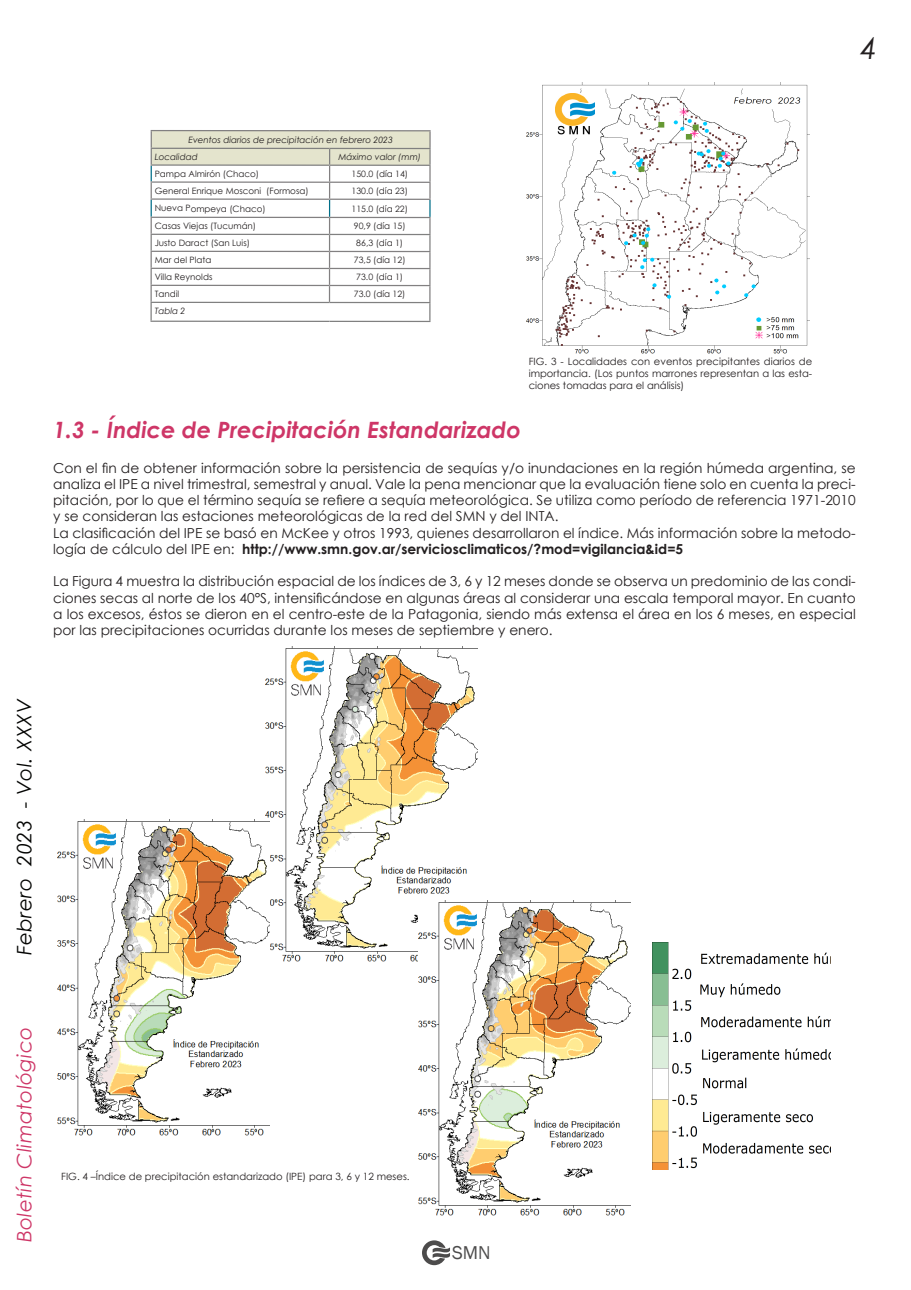
<style>
.page{position:relative;width:911px;height:1290px;background:#fff}
.page>*{position:absolute;margin:0;border:0;box-sizing:border-box;transform-origin:0 0}
.t1{font:italic 30px "Century Gothic";color:#231f20}
.t2{font:italic 700 22.5px "Century Gothic";color:#ce3667}
.t3{font:italic 20px "Century Gothic";letter-spacing:.02em;color:#ce3667}
.t4{font:italic 20px "Century Gothic";letter-spacing:.02em;color:#040503}
.t5{font:19.12px "Franklin Gothic";color:#4c4b4b}
.t6{font:13.75px/16.2px "Century Gothic";color:#231f20;text-align:justify}
.t7{font:10px/12px "Century Gothic";color:#231f20;text-align:justify}
.t8{font:8.75px "Century Gothic";color:#231f20}
.t9{font:italic 8.75px "Century Gothic";color:#231f20}
.s1{font-weight:700}
</style>
<div class="page">
<svg style="left:422px;top:1240px;width:28px;height:25px"></svg>
<img style="left:265px;top:646px;width:212px;height:316px">
<img style="left:652px;top:942px;width:178px;height:227px">
<img style="left:58px;top:820px;width:212px;height:316px">
<img style="left:526px;top:82px;width:284px;height:272px">
<hr style="left:150px;top:321px;width:179px;height:1px;background:#808080">
<hr style="left:329px;top:321px;width:101px;height:1px;background:#808080">
<hr style="left:151px;top:130px;width:179px;height:1px;background:#828081">
<hr style="left:330px;top:130px;width:101px;height:1px;background:#828081">
<svg style="left:150px;top:131px;width:280px;height:190px"></svg>
<hr style="left:151px;top:164px;width:178px;height:2px;background:#808080">
<hr style="left:329px;top:165px;width:101px;height:1px;background:#808080">
<img style="left:418px;top:900px;width:212px;height:316px">
<img style="left:555px;top:93px;width:39px;height:44px">
<h1 class="t1" style="left:861px;top:27px;width:18px">4</h1>
<p class="t9" style="left:188px;top:134px;width:206px">Eventos diarios de precipitación en febrero 2023</p>
<p class="t9" style="left:155px;top:151px;width:44px">Localidad</p>
<p class="t9" style="left:338px;top:151px;width:84px">Máximo valor (mm)</p>
<p class="t8" style="left:155px;top:168px;width:106px">Pampa Almirón (Chaco)</p>
<p class="t8" style="left:351px;top:168px;width:58px">150.0 (día 14)</p>
<p class="t8" style="left:155px;top:185px;width:155px">General Enrique Mosconi (Formosa)</p>
<p class="t8" style="left:351px;top:185px;width:58px">130.0 (día 23)</p>
<p class="t8" style="left:155px;top:202px;width:112px">Nueva Pompeya (Chaco)</p>
<p class="t8" style="left:351px;top:202px;width:58px">115.0 (día 22)</p>
<p class="t8" style="left:155px;top:220px;width:103px">Casas Viejas (Tucumán)</p>
<p class="t8" style="left:354px;top:220px;width:53px">90,9 (día 15)</p>
<p class="t8" style="left:155px;top:237px;width:97px">Justo Daract (San Luis)</p>
<p class="t8" style="left:356px;top:237px;width:48px">86,3 (día 1)</p>
<p class="t8" style="left:155px;top:254px;width:58px">Mar del Plata</p>
<p class="t8" style="left:354px;top:254px;width:53px">73,5 (día 12)</p>
<p class="t8" style="left:155px;top:271px;width:59px">Villa Reynolds</p>
<p class="t8" style="left:356px;top:271px;width:48px">73.0 (día 1)</p>
<p class="t8" style="left:155px;top:288px;width:26px">Tandil</p>
<p class="t8" style="left:354px;top:288px;width:53px">73.0 (día 12)</p>
<p class="t9" style="left:155px;top:305px;width:32px">Tabla 2</p>
<p class="t7" style="left:528px;top:356px;width:285px">FIG. 3 - Localidades con eventos precipitantes diarios de importancia. (Los puntos marrones representan a las esta&shy;ciones tomadas para el análisis)</p>
<p class="t2" style="left:53px;top:413px;width:469px">1.3 - Índice de Precipitación Estandarizado</p>
<p class="t6" style="left:53px;top:459px;width:804px">Con el fin de obtener información sobre la persistencia de sequías y/o inundaciones en la región húmeda argentina, se analiza el IPE a nivel trimestral, semestral y anual. Vale la pena mencionar que la evaluación tiene solo en cuenta la preci&shy;pitación, por lo que el término sequía se refiere a sequía meteorológica. Se utiliza como período de referencia 1971-2010 y se consideran las estaciones meteorológicas de la red del SMN y del INTA.</p>
<p class="t6" style="left:53px;top:524px;width:804px">La clasificación del IPE se basó en McKee y otros 1993, quienes desarrollaron el índice. Más información sobre la metodo&shy;logía de cálculo del IPE en: <span class="s1">http://www.smn.gov.ar/serviciosclimaticos/?mod=vigilancia&amp;id=5</span></p>
<p class="t6" style="left:53px;top:573px;width:804px">La Figura 4 muestra la distribución espacial de los índices de 3, 6 y 12 meses donde se observa un predominio de las condi&shy;ciones secas al norte de los 40°S, intensificándose en algunas áreas al considerar una escala temporal mayor. En cuanto a los excesos, éstos se dieron en el centro-este de la Patagonia, siendo más extensa el área en los 6 meses, en especial por las precipitaciones ocurridas durante los meses de septiembre y enero.</p>
<h3 class="t4" style="left:10px;top:955px;width:258px;rotate:-90deg">Febrero 2023 - Vol. XXXV</h3>
<h3 class="t3" style="left:10px;top:1242px;width:217px;rotate:-90deg">Boletín Climatológico</h3>
<p class="t7" style="left:61px;top:1170px;width:350px">FIG. 4 –Índice de precipitación estandarizado (IPE) para 3, 6 y 12 meses.</p>
<h3 class="t5" style="left:452px;top:1241px;width:40px">SMN</h3>
</div>
